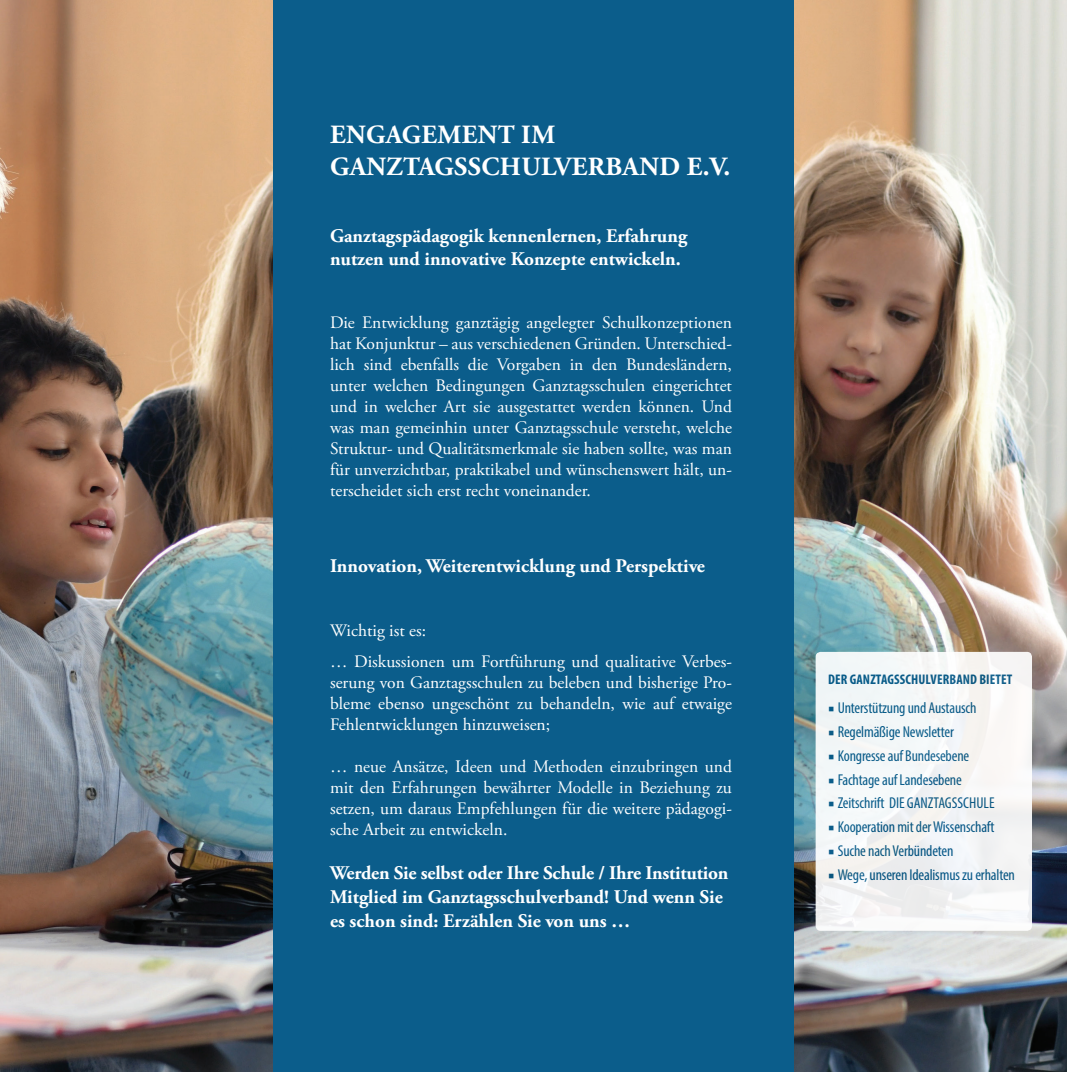
<style>
.page{position:relative;width:1067px;height:1072px;background:#fff}
.page>*{position:absolute;margin:0;border:0;box-sizing:border-box;transform-origin:0 0}
.t1{font:700 26.25px/31.5px "Adobe Garamond Pro";letter-spacing:.015em;color:#fff}
.t2{font:700 19.25px/23.8px "Adobe Garamond Pro";color:#fff}
.t3{font:17.5px/21px "Adobe Garamond Pro";color:#fff;text-align:justify}
.t4{font:condensed 15.75px "Myriad Pro";letter-spacing:-.01em;color:#015686}
.t5{font:700 condensed 14px "Myriad Pro";letter-spacing:.01em;color:#015686}
.s1{font-family:"Minion Pro";font-stretch:normal}
</style>
<div class="page">
<div style="left:253px;top:0;width:590px;height:1071px;background:#0b5d8b"></div>
<img style="left:0;top:0;width:273px;height:1071px">
<img style="left:794px;top:0;width:273px;height:1071px">
<div style="left:815px;top:652px;width:217px;height:278px;background:#f4f6f7;border-radius:5px"></div>
<h1 class="t1" style="left:330px;top:119px;width:402px">ENGAGEMENT IM<br>GANZTAGSSCHULVERBAND E.V.</h1>
<p class="t2" style="left:330px;top:224px;width:359px;line-height:23.1px">Ganztagspädagogik kennenlernen, Erfahrung nutzen und innovative Konzepte entwickeln.</p>
<p class="t3" style="left:330px;top:312px;width:403px">Die Entwicklung ganztägig angelegter Schulkonzeptionen hat Konjunktur – aus verschiedenen Gründen. Unterschied&shy;lich sind ebenfalls die Vorgaben in den Bundesländern, unter welchen Bedingungen Ganztagsschulen eingerichtet und in welcher Art sie ausgestattet werden können. Und was man gemeinhin unter Ganztagsschule versteht, welche Struktur- und Qualitätsmerkmale sie haben sollte, was man für unverzichtbar, praktikabel und wünschenswert hält, un&shy;terscheidet sich erst recht voneinander.</p>
<p class="t2" style="left:330px;top:554px;width:376px">Innovation, Weiterentwicklung und Perspektive</p>
<p class="t3" style="left:330px;top:616px;width:403px;line-height:31px">Wichtig ist es:<br>… Diskussionen um Fortführung und qualitative Verbes-</p>
<p class="t3" style="left:330px;top:672px;width:403px">serung von Ganztagsschulen zu beleben und bisherige Pro&shy;bleme ebenso ungeschönt zu behandeln, wie auf etwaige Fehlentwicklungen hinzuweisen;</p>
<p class="t3" style="left:330px;top:756px;width:403px">… neue Ansätze, Ideen und Methoden einzubringen und mit den Erfahrungen bewährter Modelle in Beziehung zu setzen, um daraus Empfehlungen für die weitere pädagogi&shy;sche Arbeit zu entwickeln.</p>
<p class="t2" style="left:330px;top:861px;width:400px">Werden Sie selbst oder Ihre Schule / Ihre Institution<br>Mitglied im Ganztagsschulverband! Und wenn Sie es schon sind: Erzählen Sie von uns …</p>
<p class="t5" style="left:828px;top:670px;width:186px">DER GANZTAGSSCHULVERBAND BIETET</p>
<p class="t4" style="left:828px;top:698px;width:150px"><span class="s1">■</span> Unterstützung und Austausch</p>
<p class="t4" style="left:828px;top:722px;width:127px"><span class="s1">■</span> Regelmäßige Newsletter</p>
<p class="t4" style="left:828px;top:746px;width:143px"><span class="s1">■</span> Kongresse auf Bundesebene</p>
<p class="t4" style="left:828px;top:770px;width:135px"><span class="s1">■</span> Fachtage auf Landesebene</p>
<p class="t4" style="left:828px;top:793px;width:168px"><span class="s1">■</span> Zeitschrift DIE GANZTAGSSCHULE</p>
<p class="t4" style="left:828px;top:817px;width:168px"><span class="s1">■</span> Kooperation mit der Wissenschaft</p>
<p class="t4" style="left:828px;top:841px;width:127px"><span class="s1">■</span> Suche nach Verbündeten</p>
<p class="t4" style="left:828px;top:865px;width:188px"><span class="s1">■</span> Wege, unseren Idealismus zu erhalten</p>
</div>
